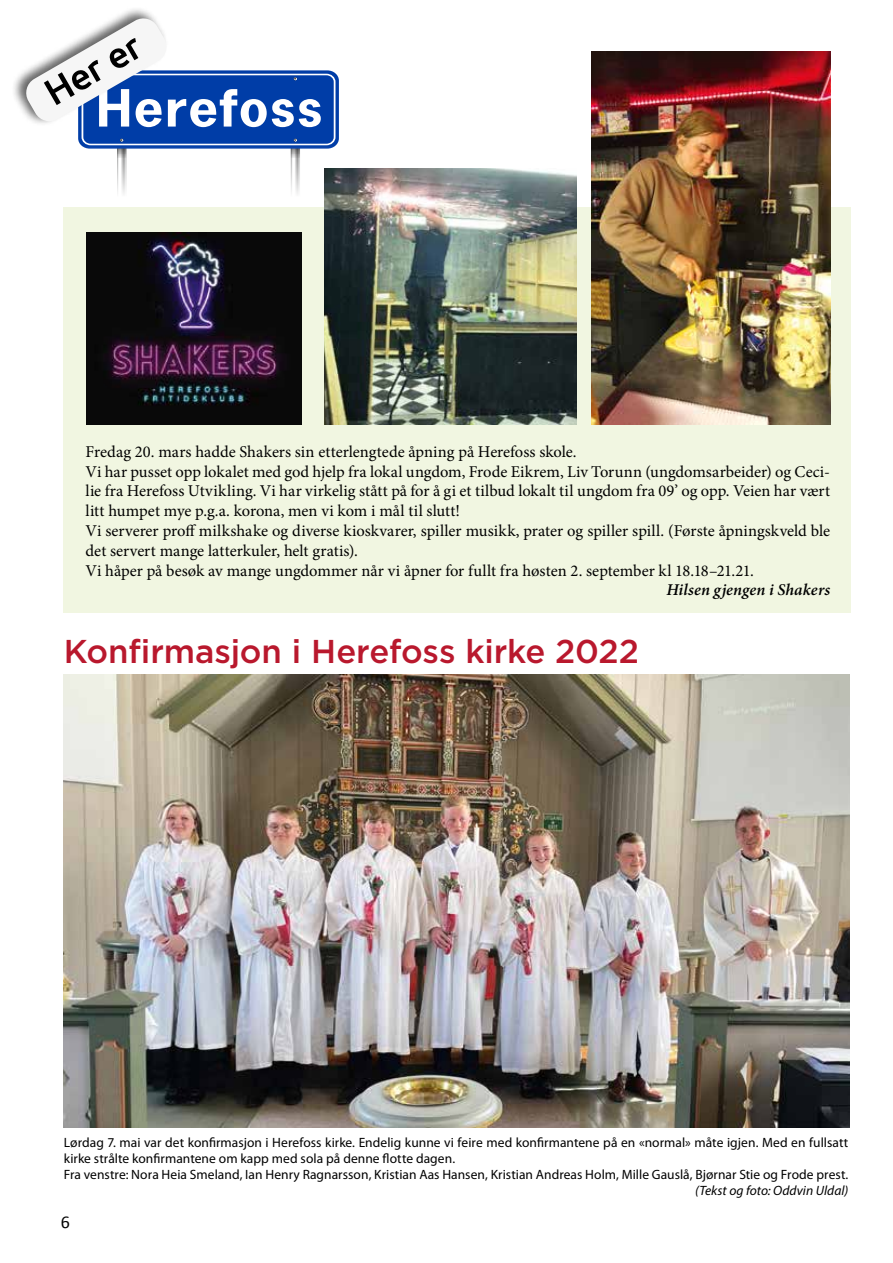
<style>
.page{position:relative;width:893px;height:1263px;background:#fff}
.page>*{position:absolute;margin:0;border:0;box-sizing:border-box;transform-origin:0 0}
.t1{font:500 33px "Gotham";letter-spacing:-.005em;color:#b9182d}
.t2{font:18px "Calibri";color:#000}
.t3{font:16.5px/19.8px "Minion Pro";letter-spacing:-.005em;color:#000}
.t4{font:italic 600 16.5px "Minion Pro";letter-spacing:.01em;color:#000}
.t5{font:13.5px/16.2px "Myriad Pro";letter-spacing:.005em;color:#000}
.t6{font:italic 13.5px "Myriad Pro";color:#000}
</style>
<div class="page">
<div style="left:63px;top:207px;width:787px;height:406px;background:#f1f6e1"></div>
<div style="left:11px;top:7px;width:157px;height:119px;background:#000;opacity:.6"></div>
<svg style="left:24px;top:16px;width:314px;height:181px"></svg>
<img style="left:325px;top:168px;width:251px;height:257px">
<img style="left:591px;top:51px;width:239px;height:374px">
<img style="left:86px;top:232px;width:215px;height:193px">
<img style="left:63px;top:674px;width:787px;height:454px">
<p class="t3" style="left:86px;top:442px;width:746px">Fredag 20. mars hadde Shakers sin etterlengtede åpning på Herefoss skole.<br>Vi har pusset opp lokalet med god hjelp fra lokal ungdom, Frode Eikrem, Liv Torunn (ungdomsarbeider) og Ceci&shy;lie fra Herefoss Utvikling. Vi har virkelig stått på for å gi et tilbud lokalt til ungdom fra 09’ og opp. Veien har vært litt humpet mye p.g.a. korona, men vi kom i mål til slutt!<br>Vi serverer proff milkshake og diverse kioskvarer, spiller musikk, prater og spiller spill. (Første åpningskveld ble det servert mange latterkuler, helt gratis).<br>Vi håper på besøk av mange ungdommer når vi åpner for fullt fra høsten 2. september kl 18.18–21.21.</p>
<p class="t4" style="left:666px;top:578px;width:165px">Hilsen gjengen i Shakers</p>
<h1 class="t1" style="left:64px;top:630px;width:577px">Konfirmasjon i Herefoss kirke 2022</h1>
<p class="t5" style="left:64px;top:1134px;width:786px">Lørdag 7. mai var det konfirmasjon i Herefoss kirke. Endelig kunne vi feire med konfirmantene på en «normal» måte igjen. Med en fullsatt kirke strålte konfirmantene om kapp med sola på denne flotte dagen.<br>Fra venstre: Nora Heia Smeland, Ian Henry Ragnarsson, Kristian Aas Hansen, Kristian Andreas Holm, Mille Gauslå, Bjørnar Stie og Frode prest.</p>
<p class="t6" style="left:695px;top:1182px;width:155px">(Tekst og foto: Oddvin Uldal)</p>
<p class="t2" style="left:61px;top:1210px;width:11px">6</p>
</div>
